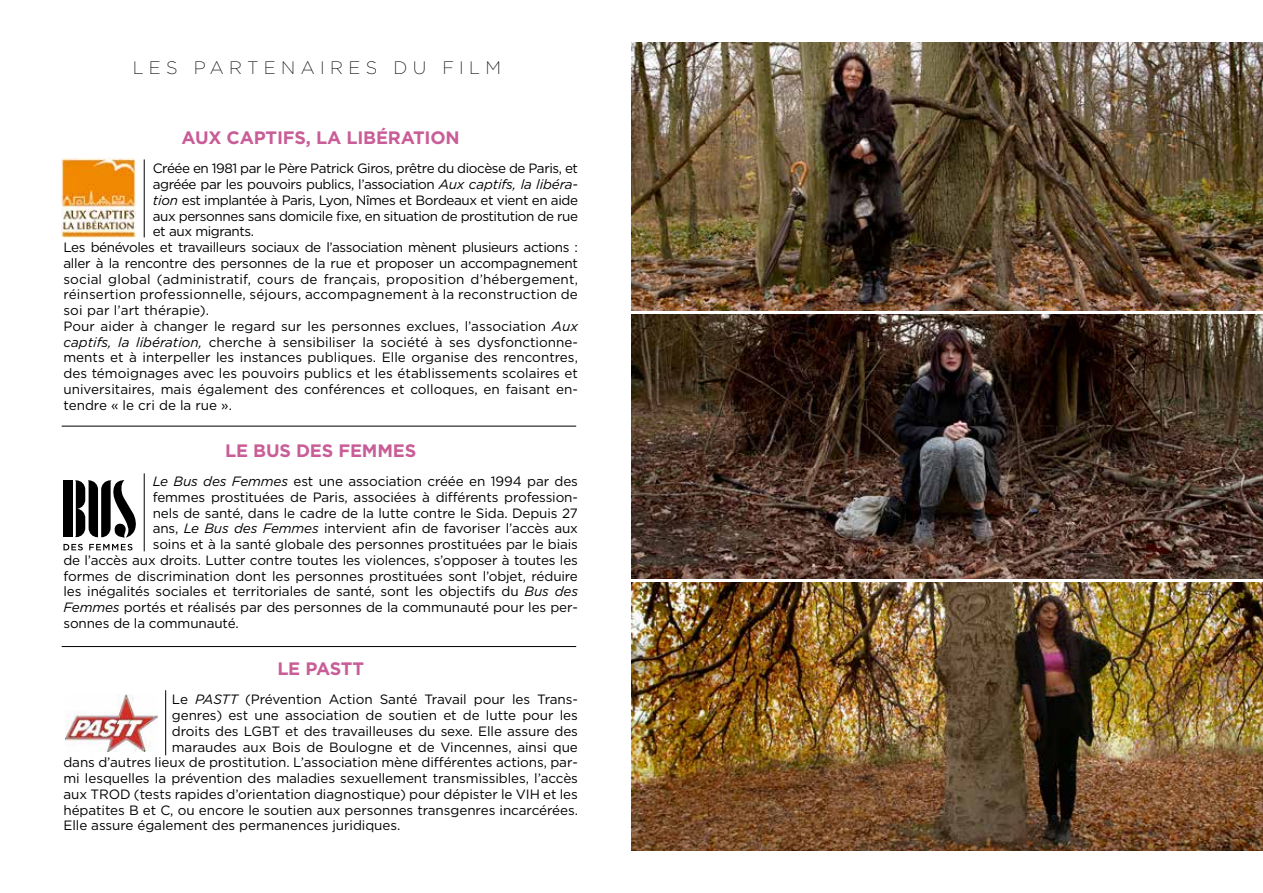
<style>
.page{position:relative;width:1263px;height:893px;background:#fff}
.page>*{position:absolute;margin:0;border:0;box-sizing:border-box;transform-origin:0 0}
.t1{font:700 18px "Gotham";letter-spacing:-.01em;color:#c95d97}
.t2{font:200 18px "Gotham";letter-spacing:.3em;color:#000}
.t3{font:13.5px "Gotham";letter-spacing:-.01em;color:#000}
.t4{font:13.5px "Gotham";letter-spacing:-.03em;color:#000}
.t5{font:13.5px "Gotham";letter-spacing:.01em;color:#000}
.s1{font-style:italic}
</style>
<div class="page">
<img style="left:631px;top:43px;width:632px;height:267px">
<img style="left:631px;top:583px;width:632px;height:267px">
<img style="left:631px;top:315px;width:632px;height:263px">
<img style="left:62px;top:159px;width:74px;height:79px">
<img style="left:65px;top:694px;width:93px;height:57px">
<hr style="left:144px;top:159px;width:1px;height:78px;background:#000">
<hr style="left:144px;top:473px;width:1px;height:78px;background:#000">
<hr style="left:165px;top:690px;width:1px;height:65px;background:#000">
<div style="left:63px;top:480px;width:10px;height:57px;background:#000"></div>
<svg style="left:75px;top:480px;width:61px;height:57px"></svg>
<svg style="left:64px;top:544px;width:19px;height:6px"></svg>
<svg style="left:89px;top:544px;width:43px;height:6px"></svg>
<hr style="left:62px;top:426px;width:514px;height:1px;background:#000">
<hr style="left:62px;top:646px;width:514px;height:1px;background:#000">
<h1 class="t2" style="left:133px;top:56px;width:370px">LES PARTENAIRES DU FILM</h1>
<h1 class="t1" style="left:182px;top:126px;width:280px">AUX CAPTIFS, LA LIBÉRATION</h1>
<p class="t4" style="left:153px;top:160px;width:427px">Créée en 1981 par le Père Patrick Giros, prêtre du diocèse de Paris, et</p>
<p class="t4" style="left:153px;top:176px;width:427px">agréée par les pouvoirs publics, l’association <span class="s1">Aux captifs, la libéra-</span></p>
<p class="t4" style="left:153px;top:191px;width:427px"><span class="s1">tion</span> est implantée à Paris, Lyon, Nîmes et Bordeaux et vient en aide</p>
<p class="t4" style="left:153px;top:207px;width:427px">aux personnes sans domicile fixe, en situation de prostitution de rue</p>
<p class="t4" style="left:153px;top:223px;width:103px">et aux migrants.</p>
<p class="t4" style="left:63px;top:239px;width:516px">Les bénévoles et travailleurs sociaux de l’association mènent plusieurs actions :</p>
<p class="t3" style="left:63px;top:254px;width:516px">aller à la rencontre des personnes de la rue et proposer un accompagnement</p>
<p class="t5" style="left:63px;top:270px;width:516px">social global (administratif, cours de français, proposition d’hébergement,</p>
<p class="t5" style="left:63px;top:286px;width:516px">réinsertion professionnelle, séjours, accompagnement à la reconstruction de</p>
<p class="t5" style="left:63px;top:302px;width:147px">soi par l’art thérapie).</p>
<p class="t3" style="left:63px;top:317px;width:516px">Pour aider à changer le regard sur les personnes exclues, l’association <span class="s1">Aux</span></p>
<p class="t3" style="left:63px;top:333px;width:516px"><span class="s1">captifs, la libération,</span> cherche à sensibiliser la société à ses dysfonctionne-</p>
<p class="t3" style="left:63px;top:349px;width:516px">ments et à interpeller les instances publiques. Elle organise des rencontres,</p>
<p class="t3" style="left:63px;top:365px;width:516px">des témoignages avec les pouvoirs publics et les établissements scolaires et</p>
<p class="t3" style="left:63px;top:380px;width:516px">universitaires, mais également des conférences et colloques, en faisant en-</p>
<p class="t3" style="left:63px;top:396px;width:170px">tendre « le cri de la rue ».</p>
<h1 class="t1" style="left:225px;top:439px;width:192px">LE BUS DES FEMMES</h1>
<p class="t3" style="left:153px;top:473px;width:427px"><span class="s1">Le Bus des Femmes</span> est une association créée en 1994 par des</p>
<p class="t3" style="left:153px;top:488px;width:427px">femmes prostituées de Paris, associées à différents profession-</p>
<p class="t3" style="left:153px;top:504px;width:427px">nels de santé, dans le cadre de la lutte contre le Sida. Depuis 27</p>
<p class="t3" style="left:153px;top:520px;width:427px">ans, <span class="s1">Le Bus des Femmes</span> intervient afin de favoriser l’accès aux</p>
<p class="t3" style="left:153px;top:536px;width:427px">soins et à la santé globale des personnes prostituées par le biais</p>
<p class="t3" style="left:63px;top:551px;width:516px">de l’accès aux droits. Lutter contre toutes les violences, s’opposer à toutes les</p>
<p class="t3" style="left:63px;top:567px;width:516px">formes de discrimination dont les personnes prostituées sont l’objet, réduire</p>
<p class="t3" style="left:63px;top:583px;width:516px">les inégalités sociales et territoriales de santé, sont les objectifs du <span class="s1">Bus des</span></p>
<p class="t3" style="left:63px;top:599px;width:516px"><span class="s1">Femmes</span> portés et réalisés par des personnes de la communauté pour les per-</p>
<p class="t3" style="left:63px;top:614px;width:177px">sonnes de la communauté.</p>
<h1 class="t1" style="left:277px;top:657px;width:88px">LE PASTT</h1>
<p class="t3" style="left:172px;top:691px;width:408px">Le <span class="s1">PASTT</span> (Prévention Action Santé Travail pour les Trans-</p>
<p class="t3" style="left:172px;top:707px;width:408px">genres) est une association de soutien et de lutte pour les</p>
<p class="t3" style="left:172px;top:722px;width:408px">droits des LGBT et des travailleuses du sexe. Elle assure des</p>
<p class="t3" style="left:172px;top:738px;width:408px">maraudes aux Bois de Boulogne et de Vincennes, ainsi que</p>
<p class="t3" style="left:63px;top:754px;width:516px">dans d’autres lieux de prostitution. L’association mène différentes actions, par-</p>
<p class="t3" style="left:63px;top:770px;width:516px">mi lesquelles la prévention des maladies sexuellement transmissibles, l’accès</p>
<p class="t3" style="left:63px;top:785px;width:516px">aux TROD (tests rapides d’orientation diagnostique) pour dépister le VIH et les</p>
<p class="t3" style="left:63px;top:801px;width:516px">hépatites B et C, ou encore le soutien aux personnes transgenres incarcérées.</p>
<p class="t3" style="left:63px;top:817px;width:338px">Elle assure également des permanences juridiques.</p>
</div>
